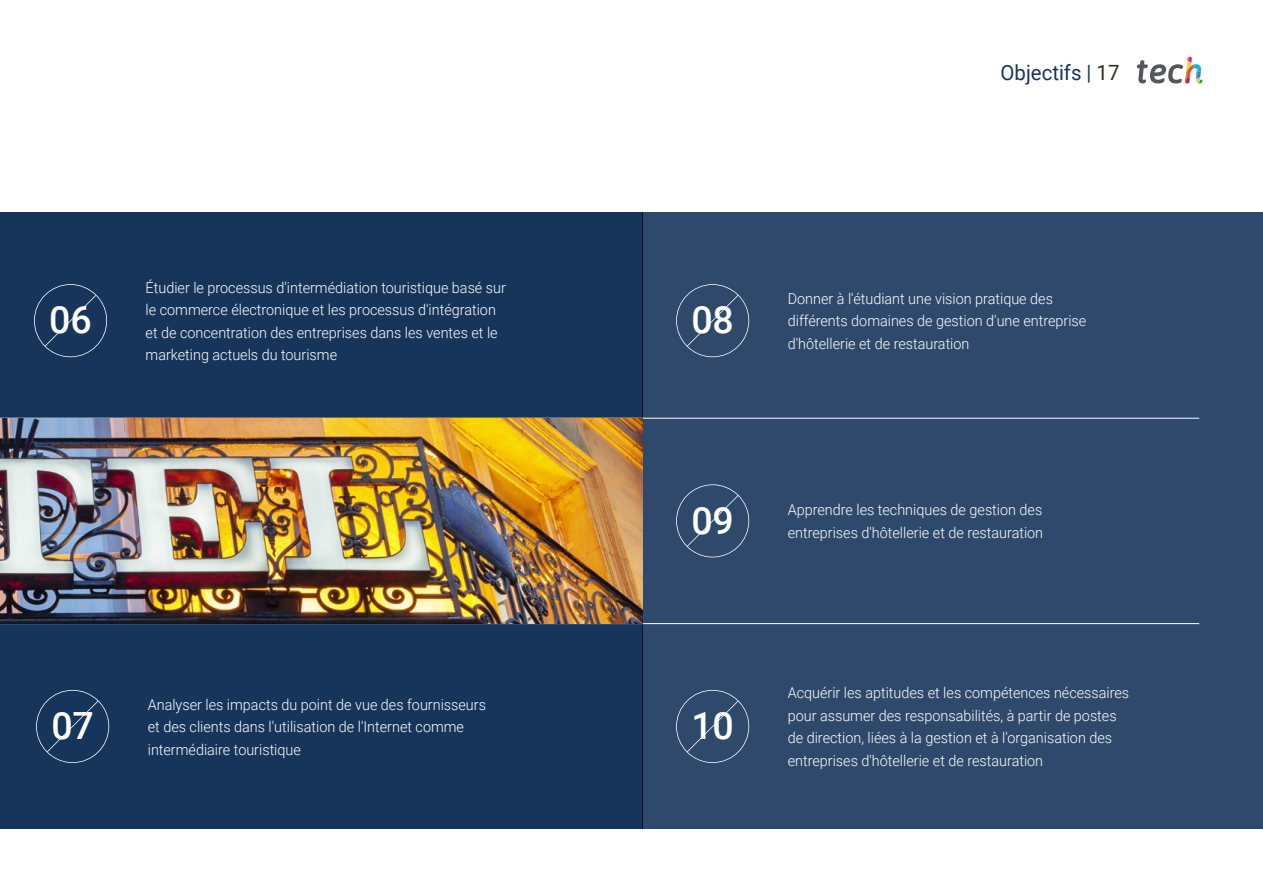
<style>
.page{position:relative;width:1263px;height:893px;background:#fff}
.page>*{position:absolute;margin:0;border:0;box-sizing:border-box;transform-origin:0 0}
.t1{font:500 37.5px "Roboto";color:#fff}
.t2{font:21px "Roboto";color:#1a355c}
.t3{font:300 15px/22.5px "Roboto";color:#fff;scale:.96 1}
.s1{color:#312e20}
</style>
<div class="page">
<svg style="left:1137px;top:57px;width:65px;height:27px"></svg>
<div style="left:0;top:213px;width:642px;height:616px;background:#17355b"></div>
<div style="left:642px;top:213px;width:621px;height:616px;background:#2e496b"></div>
<svg style="left:34px;top:284px;width:73px;height:73px"></svg>
<svg style="left:676px;top:284px;width:73px;height:73px"></svg>
<svg style="left:36px;top:690px;width:73px;height:73px"></svg>
<svg style="left:676px;top:484px;width:73px;height:73px"></svg>
<svg style="left:676px;top:690px;width:73px;height:73px"></svg>
<hr style="left:0;top:418px;width:1199px;height:1px;background:#fff">
<hr style="left:0;top:623px;width:1199px;height:1px;background:#fff">
<img style="left:0;top:418px;width:642px;height:205px">
<h2 class="t2" style="left:1000px;top:57px;width:120px">Objectifs | <span class="s1">17</span></h2>
<p class="t3" style="left:146px;top:275px;width:377px">Étudier le processus d'intermédiation touristique basé sur le commerce électronique et les processus d'intégration et de concentration des entreprises dans les ventes et le marketing actuels du tourisme</p>
<h1 class="t1" style="left:49px;top:294px;width:44px">06</h1>
<h1 class="t1" style="left:691px;top:294px;width:44px">08</h1>
<p class="t3" style="left:788px;top:287px;width:312px">Donner à l'étudiant une vision pratique des différents domaines de gestion d'une entreprise d'hôtellerie et de restauration</p>
<h1 class="t1" style="left:691px;top:494px;width:44px">09</h1>
<p class="t3" style="left:788px;top:498px;width:268px">Apprendre les techniques de gestion des entreprises d'hôtellerie et de restauration</p>
<h1 class="t1" style="left:51px;top:699px;width:44px">07</h1>
<p class="t3" style="left:148px;top:692px;width:354px">Analyser les impacts du point de vue des fournisseurs et des clients dans l'utilisation de l'Internet comme intermédiaire touristique</p>
<h1 class="t1" style="left:691px;top:699px;width:44px">10</h1>
<p class="t3" style="left:788px;top:681px;width:357px">Acquérir les aptitudes et les compétences nécessaires pour assumer des responsabilités, à partir de postes de direction, liées à la gestion et à l'organisation des entreprises d'hôtellerie et de restauration</p>
</div>
